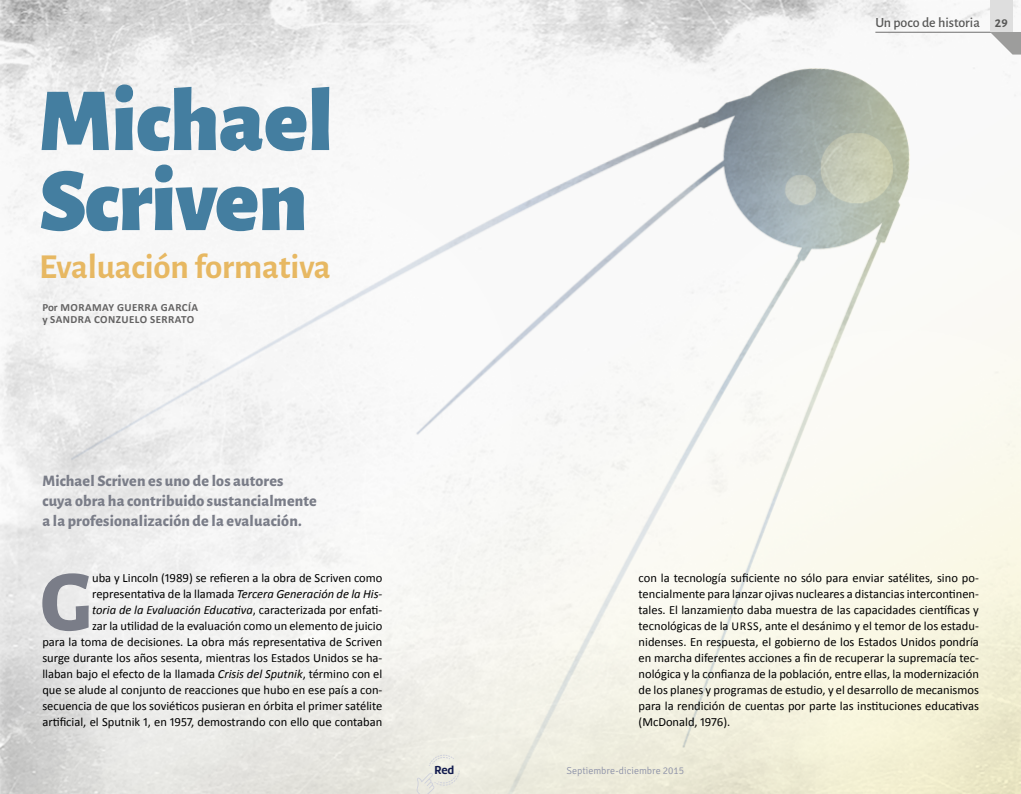
<style>
.page{position:relative;width:1021px;height:794px;background:#fff}
.page>*{position:absolute;margin:0;border:0;box-sizing:border-box;transform-origin:0 0}
.t1{font:900 90px/80px "Alegreya Sans";letter-spacing:-.01em;color:#447ea0}
.t2{font:800 86.9px "Alegreya Sans";color:#7a7d88}
.t3{font:700 35px "Alegreya Sans";letter-spacing:-.005em;color:#e7b862}
.t4{font:800 16px/20px "Alegreya Sans";letter-spacing:.01em;color:#7a7d88}
.t5{font:500 14px "Alegreya Sans";color:#575756}
.t6{font:12.5px/16px "Calibri";color:#000;text-align:right}
.t7{font:12px "Amelia Basic Bold";color:#131c4e}
.t8{font:700 11px/12px "Calibri";letter-spacing:.04em;color:#646363}
.t9{font:300 10px "Signika Negative";color:#898ea6}
.s1{font-weight:700;font-size:13px}
.s2{font-style:italic}
.s3{font-size:12px}
</style>
<div class="page">
<img style="left:0;top:0;width:1020px;height:794px">
<hr style="left:875px;top:32px;width:119px;height:1px;background:#706f6f">
<div style="left:989px;top:0;width:23px;height:32px;background:#dedede"></div>
<svg style="left:989px;top:32px;width:31px;height:23px"></svg>
<svg style="left:416px;top:754px;width:44px;height:40px;background:#eae9e1"></svg>
<h1 class="t1" style="left:39px;top:73px;width:295px">Michael<br>Scriven</h1>
<h3 class="t3" style="left:39px;top:241px;width:293px">Evaluación formativa</h3>
<p class="t8" style="left:42px;top:301px;width:157px">Por MORAMAY GUERRA GARCÍA y SANDRA CONZUELO SERRATO</p>
<p class="t4" style="left:42px;top:470px;width:276px">Michael Scriven es uno de los autores cuya obra ha contribuido sustancialmente a la profesionalización de la evaluación.</p>
<p class="t5" style="left:875px;top:13px;width:134px">Un poco de historia <span class="s1">29</span></p>
<h2 class="t2" style="left:40px;top:536px;width:53px">G</h2>
<p class="t6" style="left:42px;top:570px;width:341px">uba y Lincoln (1989) se refieren a la obra de Scriven como representativa de la llamada <span class="s2">Tercera Generación de la His-<br>toria de la Evaluación Educativa</span>, caracterizada por enfati-<br>zar la utilidad de la evaluación como un elemento de juicio<br>para la toma de decisiones. La obra más representativa de Scriven surge durante los años sesenta, mientras los Estados Unidos se ha&shy;llaban bajo el efecto de la llamada <span class="s2">Crisis del Sputnik</span>, término con el que se alude al conjunto de reacciones que hubo en ese país a con&shy;secuencia de que los soviéticos pusieran en órbita el primer satélite artificial, el Sputnik 1, en 1957, demostrando con ello que contaban</p>
<p class="t6" style="left:638px;top:570px;width:342px;text-align:justify">con la tecnología suficiente no sólo para enviar satélites, sino po&shy;tencialmente para lanzar ojivas nucleares a distancias intercontinen&shy;tales. El lanzamiento daba muestra de las capacidades científicas y tecnológicas de la <span class="s3">URSS</span>, ante el desánimo y el temor de los estadu&shy;nidenses. En respuesta, el gobierno de los Estados Unidos pondría en marcha diferentes acciones a fin de recuperar la supremacía tec&shy;nológica y la confianza de la población, entre ellas, la modernización de los planes y programas de estudio, y el desarrollo de mecanismos para la rendición de cuentas por parte las instituciones educativas (McDonald, 1976).</p>
<p class="t9" style="left:566px;top:765px;width:119px">Septiembre-diciembre 2015</p>
<p class="t7" style="left:434px;top:763px;width:21px">Red</p>
</div>
